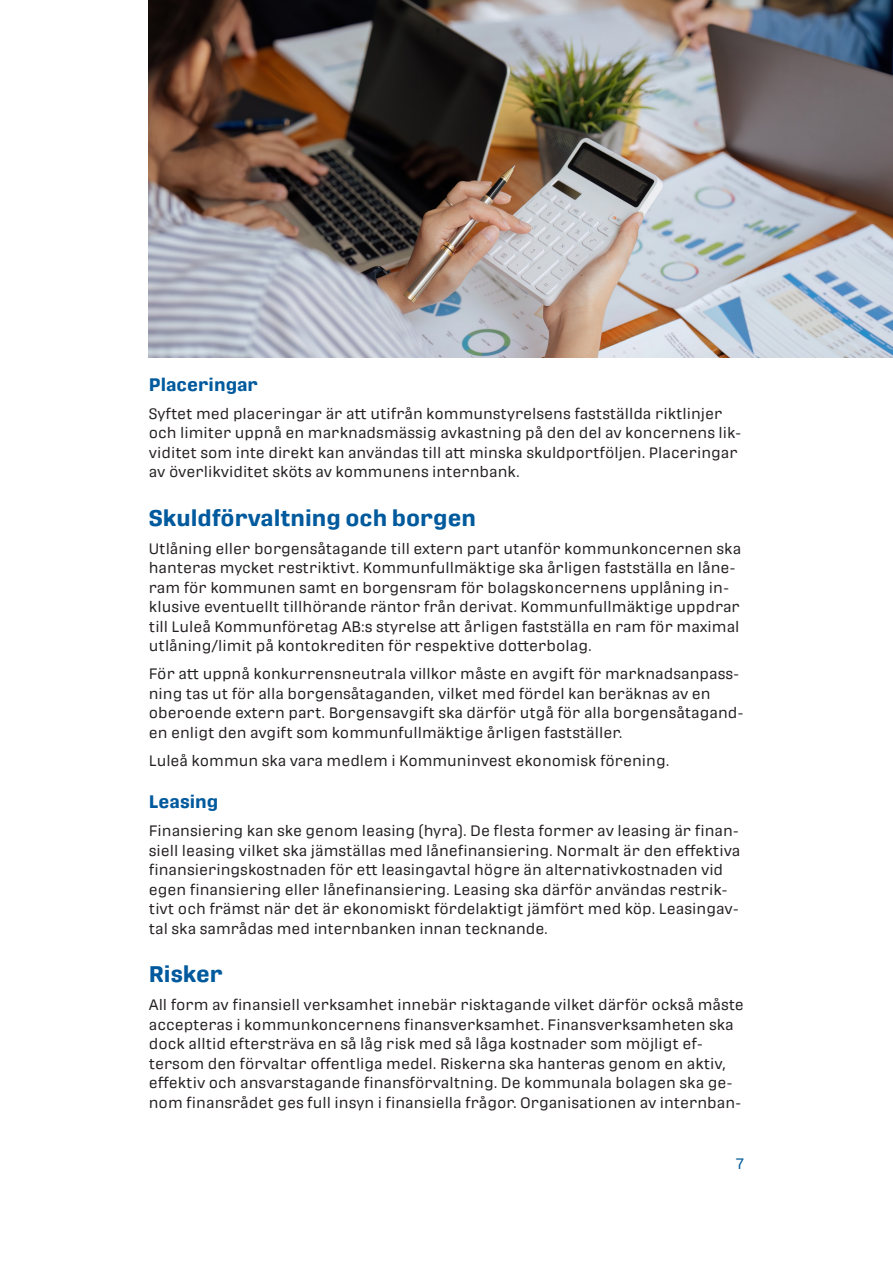
<style>
.page{position:relative;width:893px;height:1263px;background:#fff}
.page>*{position:absolute;margin:0;border:0;box-sizing:border-box;transform-origin:0 0}
.Underrubbrik{font:700 22.5px "Protipo Wide";color:#015a9d}
.under_under_rubb{font:700 18px "Protipo Wide";color:#015a9d}
.Brödtext{font:15px/19.5px "Protipo Wide";color:#231f20}
.Punkter{font:15px "Protipo Wide";color:#015a9d}
</style>
<div class="page">
<img style="left:149px;top:0;width:744px;height:357px">
<p class="under_under_rubb" style="left:149px;top:374px;width:111px">Placeringar</p>
<p class="Brödtext" style="left:149px;top:404px;width:594px">Syftet med placeringar är att utifrån kommunstyrelsens fastställda riktlinjer och limiter uppnå en marknadsmässig avkastning på den del av koncernens lik&shy;viditet som inte direkt kan användas till att minska skuldportföljen. Placeringar av överlikviditet sköts av kommunens internbank.</p>
<p class="Underrubbrik" style="left:149px;top:504px;width:329px">Skuldförvaltning och borgen</p>
<p class="Brödtext" style="left:149px;top:538px;width:594px">Utlåning eller borgensåtagande till extern part utanför kommunkoncernen ska hanteras mycket restriktivt. Kommunfullmäktige ska årligen fastställa en låne&shy;ram för kommunen samt en borgensram för bolagskoncernens upplåning in&shy;klusive eventuellt tillhörande räntor från derivat. Kommunfullmäktige uppdrar till Luleå Kommunföretag AB:s styrelse att årligen fastställa en ram för maximal utlåning/limit på kontokrediten för respektive dotterbolag.</p>
<p class="Brödtext" style="left:149px;top:664px;width:596px">För att uppnå konkurrensneutrala villkor måste en avgift för marknadsanpass&shy;ning tas ut för alla borgensåtaganden, vilket med fördel kan beräknas av en oberoende extern part. Borgensavgift ska därför utgå för alla borgensåtagand&shy;en enligt den avgift som kommunfullmäktige årligen fastställer.</p>
<p class="Brödtext" style="left:149px;top:750px;width:522px">Luleå kommun ska vara medlem i Kommuninvest ekonomisk förening.</p>
<p class="under_under_rubb" style="left:149px;top:791px;width:71px">Leasing</p>
<p class="Brödtext" style="left:149px;top:821px;width:593px">Finansiering kan ske genom leasing (hyra). De flesta former av leasing är finan&shy;siell leasing vilket ska jämställas med lånefinansiering. Normalt är den effektiva finansieringskostnaden för ett leasingavtal högre än alternativkostnaden vid egen finansiering eller lånefinansiering. Leasing ska därför användas restrik&shy;tivt och främst när det är ekonomiskt fördelaktigt jämfört med köp. Leasingav&shy;tal ska samrådas med internbanken innan tecknande.</p>
<p class="Underrubbrik" style="left:149px;top:961px;width:76px">Risker</p>
<p class="Brödtext" style="left:149px;top:995px;width:596px">All form av finansiell verksamhet innebär risktagande vilket därför också måste accepteras i kommunkoncernens finansverksamhet. Finansverksamheten ska dock alltid eftersträva en så låg risk med så låga kostnader som möjligt ef&shy;tersom den förvaltar offentliga medel. Riskerna ska hanteras genom en aktiv, effektiv och ansvarstagande finansförvaltning. De kommunala bolagen ska ge&shy;nom finansrådet ges full insyn i finansiella frågor. Organisationen av internban-</p>
<p class="Punkter" style="left:736px;top:1155px;width:10px">7</p>
</div>
